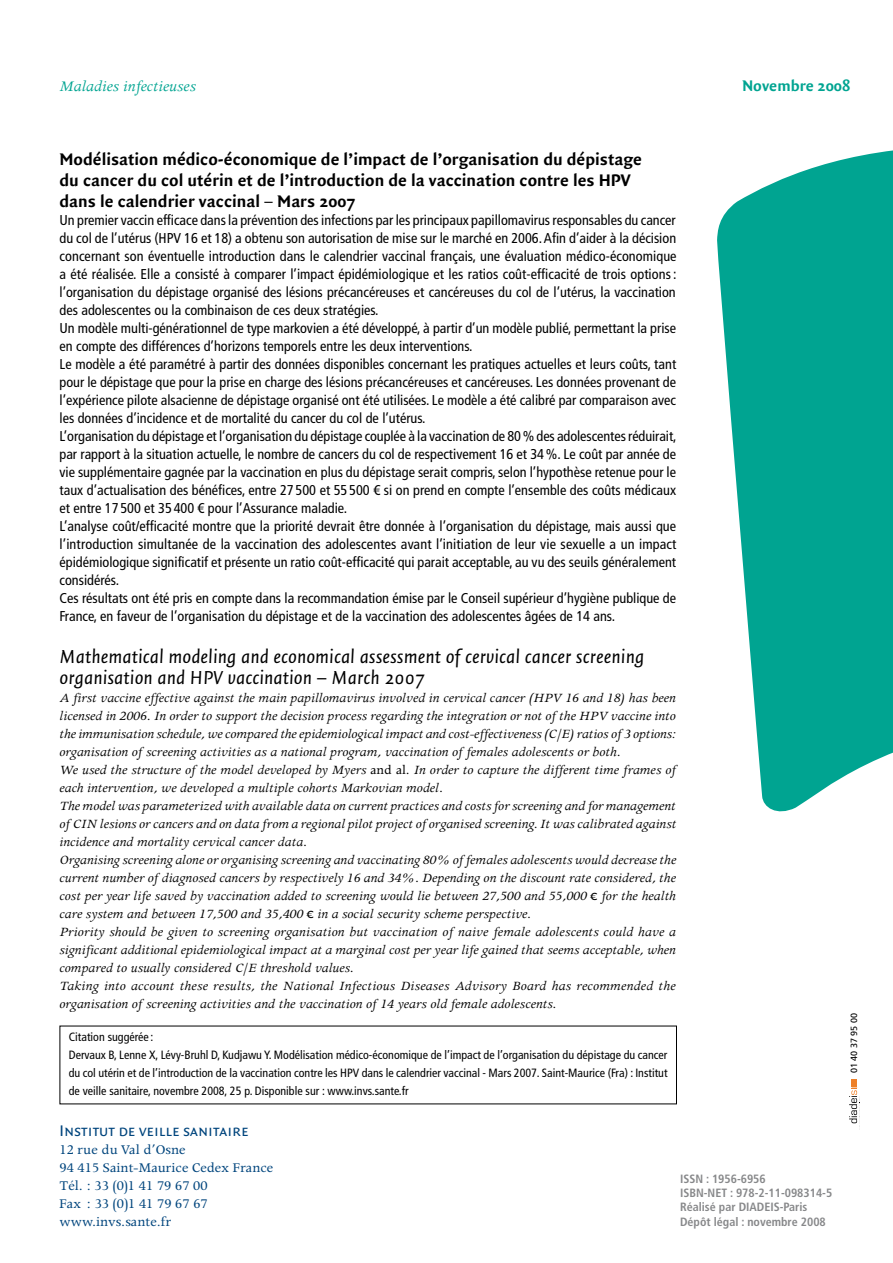
<style>
.page{position:relative;width:893px;height:1263px;background:#fff}
.page>*{position:absolute;margin:0;border:0;box-sizing:border-box;transform-origin:0 0}
.t1{font:italic 20.25px/21px "Quadraat Sans";color:#000}
.t2{font:700 18px/21px "Quadraat Sans";color:#000}
.t3{font:16.5px "Quadraat Sans Caps";color:#00457d}
.t4{font:italic 16.5px "Apollo";color:#00a491}
.t5{font:700 16.5px "Quadraat Sans";color:#00a491}
.t6{font:15px/18px "Apollo";color:#00457d}
.t7{font:condensed 14.25px/18px "Frutiger LT Std";color:#000}
.t8{font:italic 14.25px/18px "Apollo";color:#000}
.t9{font:condensed 12px/18px "Frutiger LT Std";color:#000}
.t10{font:700 condensed 12px/14.4px "Frutiger LT Std";color:#87888a}
.t11{font:9px "Frutiger LT Std";color:#000}
.s1{font-family:"Quadraat Sans Caps";font-weight:400}
.s2{font-style:normal}
.s3{font-family:"Quadraat Sans";font-style:normal}
</style>
<div class="page">
<svg style="left:717px;top:150px;width:175px;height:661px;fill:#00a491"></svg>
<svg style="left:849px;top:1079px;width:8px;height:44px"></svg>
<svg style="left:892px;top:150px;width:1px;height:603px"></svg>
<p class="t4" style="left:60px;top:77px;width:138px">Maladies infectieuses</p>
<p class="t2" style="left:60px;top:149px;width:584px">Modélisation médico-économique de l’impact de l’organisation du dépistage du cancer du col utérin et de l’introduction de la vaccination contre les HPV dans le calendrier vaccinal <span class="s1">–</span> Mars 2007</p>
<p class="t7" style="left:60px;top:211px;width:619px">Un premier vaccin efficace dans la prévention des infections par les principaux papillomavirus responsables du cancer du col de l’utérus (HPV 16 et 18) a obtenu son autorisation de mise sur le marché en 2006. Afin d’aider à la décision concernant son éventuelle introduction dans le calendrier vaccinal français, une évaluation médico-économique a été réalisée. Elle a consisté à comparer l’impact épidémiologique et les ratios coût-efficacité de trois options : l’organisation du dépistage organisé des lésions précancéreuses et cancéreuses du col de l’utérus, la vaccination des adolescentes ou la combinaison de ces deux stratégies.<br>Un modèle multi-générationnel de type markovien a été développé, à partir d’un modèle publié, permettant la prise en compte des différences d’horizons temporels entre les deux interventions.<br>Le modèle a été paramétré à partir des données disponibles concernant les pratiques actuelles et leurs coûts, tant pour le dépistage que pour la prise en charge des lésions précancéreuses et cancéreuses. Les données provenant de l’expérience pilote alsacienne de dépistage organisé ont été utilisées. Le modèle a été calibré par comparaison avec les données d’incidence et de mortalité du cancer du col de l’utérus.<br>L’organisation du dépistage et l’organisation du dépistage couplée à la vaccination de 80% des adolescentes réduirait, par rapport à la situation actuelle, le nombre de cancers du col de respectivement 16 et 34%. Le coût par année de vie supplémentaire gagnée par la vaccination en plus du dépistage serait compris, selon l’hypothèse retenue pour le taux d’actualisation des bénéfices, entre 27 500 et 55 500 € si on prend en compte l’ensemble des coûts médicaux et entre 17 500 et 35 400 € pour l’Assurance maladie.<br>L’analyse coût/efficacité montre que la priorité devrait être donnée à l’organisation du dépistage, mais aussi que l’introduction simultanée de la vaccination des adolescentes avant l’initiation de leur vie sexuelle a un impact épidémiologique significatif et présente un ratio coût-efficacité qui parait acceptable, au vu des seuils généralement considérés.<br>Ces résultats ont été pris en compte dans la recommandation émise par le Conseil supérieur d’hygiène publique de France, en faveur de l’organisation du dépistage et de la vaccination des adolescentes âgées de 14 ans.</p>
<h1 class="t1" style="left:60px;top:647px;width:586px">Mathematical modeling and economical assessment of cervical cancer screening organisation and HPV vaccination – March 2007</h1>
<p class="t8" style="left:60px;top:689px;width:618px">A first vaccine effective against the main papillomavirus involved in cervical cancer (HPV 16 and 18) has been licensed in 2006. In order to support the decision process regarding the integration or not of the HPV vaccine into the immunisation schedule, we compared the epidemiological impact and cost-effectiveness (C/E) ratios of 3 options: organisation of screening activities as a national program, vaccination of females adolescents or both.<br>We used the structure of the model developed by Myers <span class="s2">and al.</span> In order to capture the different time frames of each intervention, we developed a multiple cohorts Markovian model.<br>The model was parameterized with available data on current practices and costs for screening and for management of CIN lesions or cancers and on data from a regional pilot project of organised screening. It was calibrated against incidence and mortality cervical cancer data.<br>Organising screening alone or organising screening and vaccinating 80% of females adolescents would decrease the current number of diagnosed cancers by respectively 16 and 34%. Depending on the discount rate considered, the cost per year life saved by vaccination added to screening would lie between 27,500 and 55,000 <span class="s3">€</span> for the health care system and between 17,500 and 35,400 <span class="s3">€</span> in a social security scheme perspective.<br>Priority should be given to screening organisation but vaccination of naive female adolescents could have a significant additional epidemiological impact at a marginal cost per year life gained that seems acceptable, when compared to usually considered C/E threshold values.<br>Taking into account these results, the National Infectious Diseases Advisory Board has recommended the organisation of screening activities and the vaccination of 14 years old female adolescents.</p>
<p class="t9" style="left:69px;top:1028px;width:600px">Citation suggérée :<br>Dervaux B, Lenne X, Lévy-Bruhl D, Kudjawu Y. Modélisation médico-économique de l’impact de l’organisation du dépistage du cancer du col utérin et de l’introduction de la vaccination contre les HPV dans le calendrier vaccinal - Mars 2007. Saint-Maurice (Fra) : Institut de veille sanitaire, novembre 2008, 25 p. Disponible sur : www.invs.sante.fr</p>
<p class="t5" style="left:742px;top:76px;width:110px">Novembre 2008</p>
<p class="t11" style="left:849px;top:1073px;width:62px;rotate:-90deg">01 40 37 95 00</p>
<p class="t3" style="left:60px;top:1121px;width:191px">Institut de veille sanitaire</p>
<p class="t6" style="left:60px;top:1141px;width:215px">12 rue du Val d’Osne<br>94 415 Saint-Maurice Cedex France<br>Tél. : 33 (0)1 41 79 67 00<br>Fax : 33 (0)1 41 79 67 67 www.invs.sante.fr</p>
<p class="t10" style="left:680px;top:1171px;width:154px">ISSN : 1956-6956<br>ISBN-NET : 978-2-11-098314-5<br>Réalisé par DIADEIS-Paris<br>Dépôt légal : novembre 2008</p>
</div>
